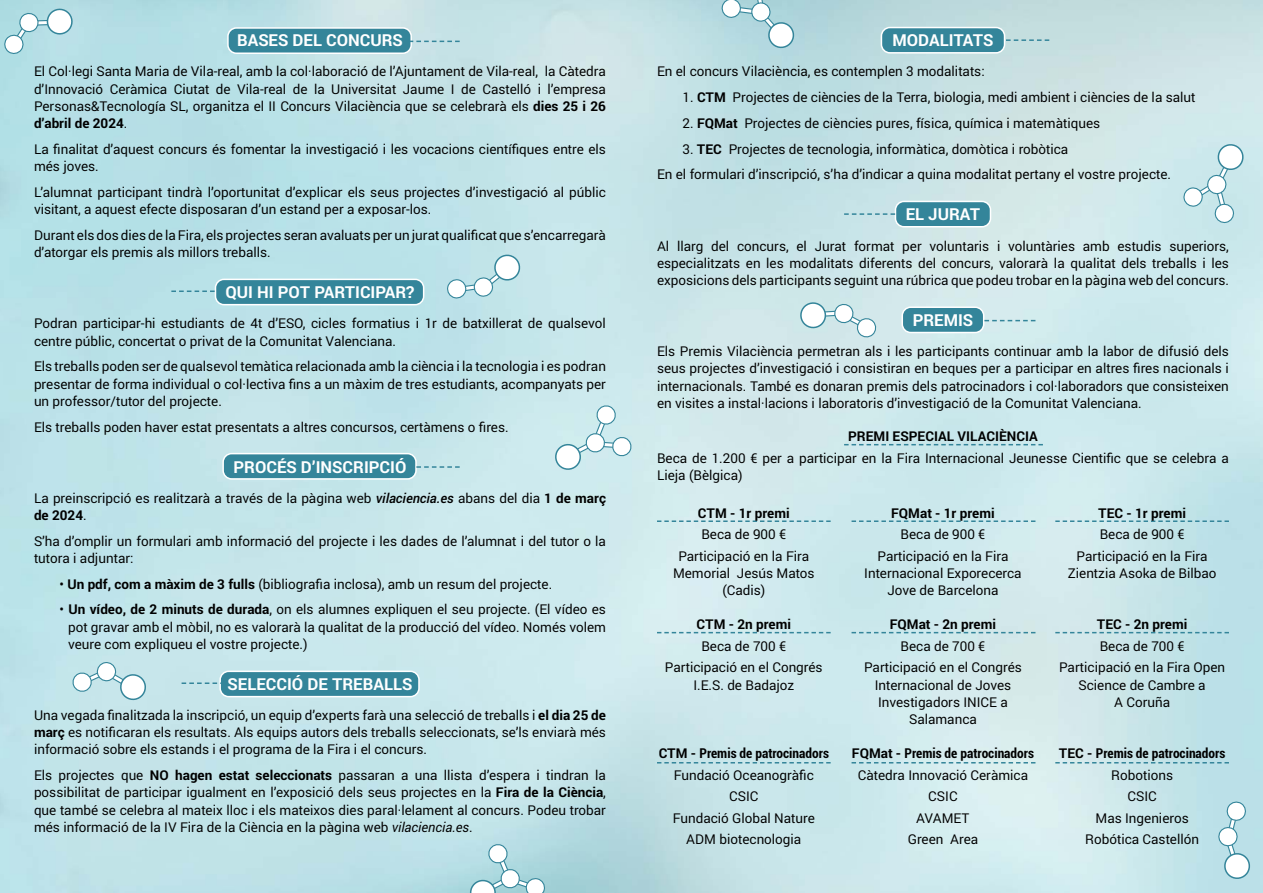
<style>
.page{position:relative;width:1263px;height:893px;background:#fff}
.page>*{position:absolute;margin:0;border:0;box-sizing:border-box;transform-origin:0 0}
.t1{font:700 16.5px "Roboto";color:#fff}
.t2{font:13.5px/17.2px "Roboto";color:#000;text-align:center}
.t3{font:700 13.5px "Roboto";color:#000}
.s1{font-weight:700}
.s2{font-weight:500;font-style:italic}
.s3{font-style:italic}
.s4{font-weight:700;font-stretch:condensed}
</style>
<div class="page">
<div style="left:228px;top:28px;width:183px;height:25px;background:#34859a;border-radius:9px"></div>
<div style="left:227px;top:27px;width:185px;height:27px;border:2px solid #fff;border-radius:9px"></div>
<div style="left:215px;top:279px;width:209px;height:26px;background:#34859a;border-radius:9px"></div>
<div style="left:215px;top:279px;width:209px;height:26px;border:2px solid #fff;border-radius:9px"></div>
<div style="left:902px;top:307px;width:82px;height:25px;background:#34859a;border-radius:9px"></div>
<div style="left:901px;top:306px;width:83px;height:27px;border:2px solid #fff;border-radius:9px"></div>
<div style="left:895px;top:201px;width:95px;height:26px;background:#34859a;border-radius:9px"></div>
<div style="left:895px;top:201px;width:96px;height:26px;border:2px solid #fff;border-radius:9px"></div>
<div style="left:881px;top:28px;width:123px;height:25px;background:#34859a;border-radius:9px"></div>
<div style="left:881px;top:27px;width:124px;height:27px;border:2px solid #fff;border-radius:9px"></div>
<div style="left:223px;top:454px;width:193px;height:25px;background:#34859a;border-radius:9px"></div>
<div style="left:222px;top:453px;width:195px;height:27px;border:2px solid #fff;border-radius:9px"></div>
<div style="left:220px;top:671px;width:199px;height:26px;background:#34859a;border-radius:9px"></div>
<div style="left:219px;top:671px;width:201px;height:26px;border:2px solid #fff;border-radius:9px"></div>
<svg style="left:554px;top:405px;width:78px;height:66px"></svg>
<svg style="left:469px;top:843px;width:76px;height:50px"></svg>
<svg style="left:1183px;top:142px;width:63px;height:83px"></svg>
<svg style="left:721px;top:0;width:73px;height:48px"></svg>
<svg style="left:446px;top:254px;width:75px;height:45px"></svg>
<svg style="left:797px;top:300px;width:81px;height:38px"></svg>
<svg style="left:1217px;top:800px;width:34px;height:80px"></svg>
<svg style="left:70px;top:661px;width:78px;height:41px"></svg>
<svg style="left:3px;top:8px;width:72px;height:47px"></svg>
<svg style="left:844px;top:444px;width:199px;height:1px"></svg>
<svg style="left:851px;top:520px;width:184px;height:2px"></svg>
<svg style="left:851px;top:632px;width:184px;height:1px"></svg>
<svg style="left:851px;top:762px;width:184px;height:1px"></svg>
<svg style="left:657px;top:520px;width:174px;height:2px"></svg>
<svg style="left:657px;top:632px;width:174px;height:1px"></svg>
<svg style="left:657px;top:762px;width:174px;height:1px"></svg>
<svg style="left:1055px;top:520px;width:174px;height:2px"></svg>
<svg style="left:984px;top:320px;width:51px;height:1px"></svg>
<svg style="left:1002px;top:39px;width:47px;height:2px"></svg>
<svg style="left:844px;top:213px;width:51px;height:2px"></svg>
<svg style="left:171px;top:290px;width:47px;height:2px"></svg>
<svg style="left:414px;top:466px;width:46px;height:2px"></svg>
<svg style="left:409px;top:41px;width:51px;height:1px"></svg>
<svg style="left:182px;top:682px;width:40px;height:2px"></svg>
<svg style="left:1055px;top:632px;width:174px;height:1px"></svg>
<svg style="left:1055px;top:762px;width:174px;height:1px"></svg>
<p class="t1" style="left:237px;top:29px;width:167px">BASES DEL CONCURS</p>
<p class="t2" style="left:34px;top:63px;width:573px;text-align:justify">El Col·legi Santa Maria de Vila-real, amb la col·laboració de l’Ajuntament de Vila-real, la Càtedra d’Innovació Ceràmica Ciutat de Vila-real de la Universitat Jaume I de Castelló i l’empresa Personas&amp;Tecnología SL, organitza el II Concurs Vilaciència que se celebrarà els <span class="s1">dies 25 i 26 d’abril de 2024</span>.</p>
<p class="t2" style="left:34px;top:140px;width:573px;text-align:left">La finalitat d’aquest concurs és fomentar la investigació i les vocacions científiques entre els més joves.</p>
<p class="t2" style="left:34px;top:183px;width:573px;text-align:left">L’alumnat participant tindrà l’oportunitat d’explicar els seus projectes d’investigació al públic visitant, a aquest efecte disposaran d’un estand per a exposar-los.</p>
<p class="t2" style="left:34px;top:226px;width:573px;text-align:left">Durant els dos dies de la Fira, els projectes seran avaluats per un jurat qualificat que s’encarregarà d’atorgar els premis als millors treballs.</p>
<p class="t1" style="left:226px;top:281px;width:190px">QUI HI POT PARTICIPAR?</p>
<p class="t2" style="left:34px;top:314px;width:573px;text-align:left">Podran participar-hi estudiants de 4t d’ESO, cicles formatius i 1r de batxillerat de qualsevol centre públic, concertat o privat de la Comunitat Valenciana.</p>
<p class="t2" style="left:34px;top:357px;width:573px;text-align:justify">Els treballs poden ser de qualsevol temàtica relacionada amb la ciència i la tecnologia i es podran presentar de forma individual o col·lectiva fins a un màxim de tres estudiants, acompanyats per un professor/tutor del projecte.</p>
<p class="t2" style="left:34px;top:418px;width:476px">Els treballs poden haver estat presentats a altres concursos, certàmens o fires.</p>
<p class="t1" style="left:234px;top:455px;width:174px">PROCÉS D’INSCRIPCIÓ</p>
<p class="t2" style="left:34px;top:489px;width:573px;text-align:left">La preinscripció es realitzarà a través de la pàgina web <span class="s2">vilaciencia.es</span> abans del dia <span class="s1">1 de març de 2024</span>.</p>
<p class="t2" style="left:34px;top:532px;width:573px;text-align:left">S’ha d’omplir un formulari amb informació del projecte i les dades de l’alumnat i del tutor o la tutora i adjuntar:</p>
<p class="t2" style="left:60px;top:575px;width:494px">• <span class="s1">Un pdf, com a màxim de 3 fulls</span> (bibliografia inclosa), amb un resum del projecte.</p>
<p class="t2" style="left:68px;top:600px;width:539px;text-align:justify;text-indent:-9px">• <span class="s1">Un vídeo, de 2 minuts de durada</span>, on els alumnes expliquen el seu projecte. (El vídeo es pot gravar amb el mòbil, no es valorarà la qualitat de la producció del vídeo. Només volem veure com expliqueu el vostre projecte.)</p>
<p class="t1" style="left:228px;top:673px;width:186px">SELECCIÓ DE TREBALLS</p>
<p class="t2" style="left:34px;top:706px;width:573px;text-align:justify">Una vegada finalitzada la inscripció, un equip d’experts farà una selecció de treballs i <span class="s1">el dia 25 de març</span> es notificaran els resultats. Als equips autors dels treballs seleccionats, se’ls enviarà més informació sobre els estands i el programa de la Fira i el concurs.</p>
<p class="t2" style="left:34px;top:766px;width:573px;text-align:justify">Els projectes que <span class="s1">NO hagen estat seleccionats</span> passaran a una llista d’espera i tindran la possibilitat de participar igualment en l’exposició dels seus projectes en la <span class="s1">Fira de la Ciència</span>, que també se celebra al mateix lloc i els mateixos dies paral·lelament al concurs. Podeu trobar més informació de la IV Fira de la Ciència en la pàgina web <span class="s3">vilaciencia.es</span>.</p>
<p class="t1" style="left:892px;top:29px;width:103px">MODALITATS</p>
<p class="t2" style="left:657px;top:63px;width:329px">En el concurs Vilaciència, es contemplen 3 modalitats:</p>
<p class="t2" style="left:682px;top:88px;width:514px">1. <span class="s1">CTM</span> Projectes de ciències de la Terra, biologia, medi ambient i ciències de la salut</p>
<p class="t2" style="left:682px;top:114px;width:419px">2. <span class="s1">FQMat</span> Projectes de ciències pures, física, química i matemàtiques</p>
<p class="t2" style="left:657px;top:136px;width:516px;line-height:25.8px;text-align:left;text-indent:26px">3. <span class="s1">TEC</span> Projectes de tecnologia, informàtica, domòtica i robòtica<br>En el formulari d’inscripció, s’ha d’indicar a quina modalitat pertany el vostre projecte.</p>
<p class="t1" style="left:906px;top:203px;width:76px">EL JURAT</p>
<p class="t2" style="left:657px;top:237px;width:573px;text-align:justify">Al llarg del concurs, el Jurat format per voluntaris i voluntàries amb estudis superiors, especialitzats en les modalitats diferents del concurs, valorarà la qualitat dels treballs i les exposicions dels participants seguint una rúbrica que podeu trobar en la pàgina web del concurs.</p>
<p class="t1" style="left:913px;top:309px;width:62px">PREMIS</p>
<p class="t2" style="left:657px;top:342px;width:573px;text-align:justify">Els Premis Vilaciència permetran als i les participants continuar amb la labor de difusió dels seus projectes d’investigació i consistiran en beques per a participar en altres fires nacionals i internacionals. També es donaran premis dels patrocinadors i col·laboradors que consisteixen en visites a instal·lacions i laboratoris d’investigació de la Comunitat Valenciana.</p>
<p class="t3" style="left:848px;top:427px;width:191px">PREMI ESPECIAL VILACIÈNCIA</p>
<p class="t2" style="left:657px;top:449px;width:573px;text-align:left">Beca de 1.200 € per a participar en la Fira Internacional Jeunesse Cientific que se celebra a<br>Lieja (Bèlgica)</p>
<p class="t3" style="left:698px;top:503px;width:93px">CTM - 1r premi</p>
<p class="t2" style="left:678px;top:523px;width:133px;line-height:21.5px">Beca de 900 €<br>Participació en la Fira</p>
<p class="t2" style="left:673px;top:564px;width:143px">Memorial Jesús Matos (Cadis)</p>
<p class="t3" style="left:697px;top:615px;width:96px">CTM - 2n premi</p>
<p class="t2" style="left:665px;top:635px;width:159px;line-height:21.5px">Beca de 700 €<br>Participació en el Congrés</p>
<p class="t2" style="left:693px;top:676px;width:102px">I.E.S. de Badajoz</p>
<p class="t3" style="left:891px;top:503px;width:105px">FQMat - 1r premi</p>
<p class="t2" style="left:877px;top:523px;width:133px;line-height:21.5px">Beca de 900 €<br>Participació en la Fira</p>
<p class="t2" style="left:864px;top:564px;width:159px">Internacional Exporecerca<br>Jove de Barcelona</p>
<p class="t3" style="left:890px;top:615px;width:108px">FQMat - 2n premi</p>
<p class="t2" style="left:864px;top:635px;width:159px;line-height:21.5px">Beca de 700 €<br>Participació en el Congrés</p>
<p class="t2" style="left:875px;top:676px;width:138px">Internacional de Joves<br>Investigadors INICE a<br>Salamanca</p>
<p class="t2" style="left:852px;top:742px;width:184px;line-height:21.5px"><span class="s1">FQMat -</span> <span class="s4">Premis de patrocinadors<br></span>Càtedra Innovació Ceràmica<br>CSIC<br>AVAMET<br>Green Area</p>
<p class="t3" style="left:1098px;top:504px;width:89px">TEC - 1r premi</p>
<p class="t2" style="left:1076px;top:523px;width:133px;line-height:21.5px">Beca de 900 €<br>Participació en la Fira</p>
<p class="t2" style="left:1068px;top:564px;width:150px">Zientzia Asoka de Bilbao</p>
<p class="t3" style="left:1097px;top:615px;width:92px">TEC - 2n premi</p>
<p class="t2" style="left:1059px;top:635px;width:168px;line-height:21.5px">Beca de 700 €<br>Participació en la Fira Open</p>
<p class="t2" style="left:1078px;top:676px;width:129px">Science de Cambre a<br>A Coruña</p>
<p class="t2" style="left:659px;top:742px;width:172px;line-height:21.5px"><span class="s1">CTM -</span> <span class="s4">Premis de patrocinadors<br></span>Fundació Oceanogràfic<br>CSIC<br>Fundació Global Nature<br>ADM biotecnologia</p>
<p class="t2" style="left:1059px;top:742px;width:168px;line-height:21.5px"><span class="s1">TEC -</span> <span class="s4">Premis de patrocinadors<br></span>Robotions<br>CSIC<br>Mas Ingenieros<br>Robótica Castellón</p>
</div>
